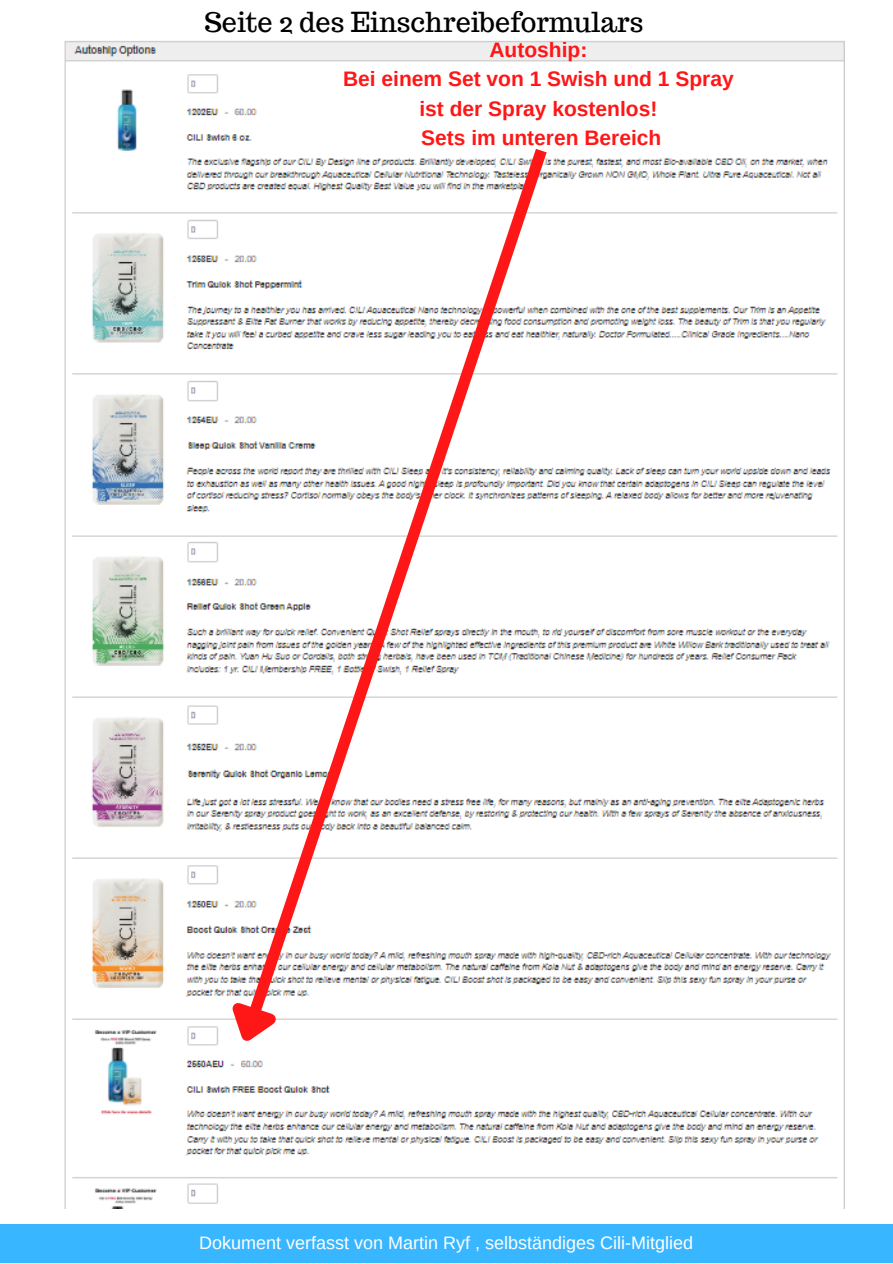
<style>
.page{position:relative;width:893px;height:1264px;background:#fff}
.page>*{position:absolute;margin:0;border:0;box-sizing:border-box;transform-origin:0 0}
.t1{font:27px "Trocchi";color:#000}
.t2{font:700 21px/29.2px "Arimo";color:#ff1616;text-align:center}
.t3{font:18px "Arimo";color:#fff}
</style>
<div class="page">
<div style="left:0;top:1224px;width:892px;height:38px;background:#38b6ff"></div>
<img style="left:64px;top:41px;width:780px;height:1167px">
<svg style="left:241px;top:136px;width:314px;height:889px"></svg>
<svg style="left:204px;top:986px;width:86px;height:77px"></svg>
<p class="t1" style="left:204px;top:4px;width:440px">Seite 2 des Einschreibeformulars</p>
<p class="t2" style="left:343px;top:35px;width:392px">Autoship:<br>Bei einem Set von 1 Swish und 1 Spray ist der Spray kostenlos!<br>Sets im unteren Bereich</p>
<p class="t3" style="left:199px;top:1232px;width:495px">Dokument verfasst von Martin Ryf , selbständiges Cili-Mitglied</p>
</div>
